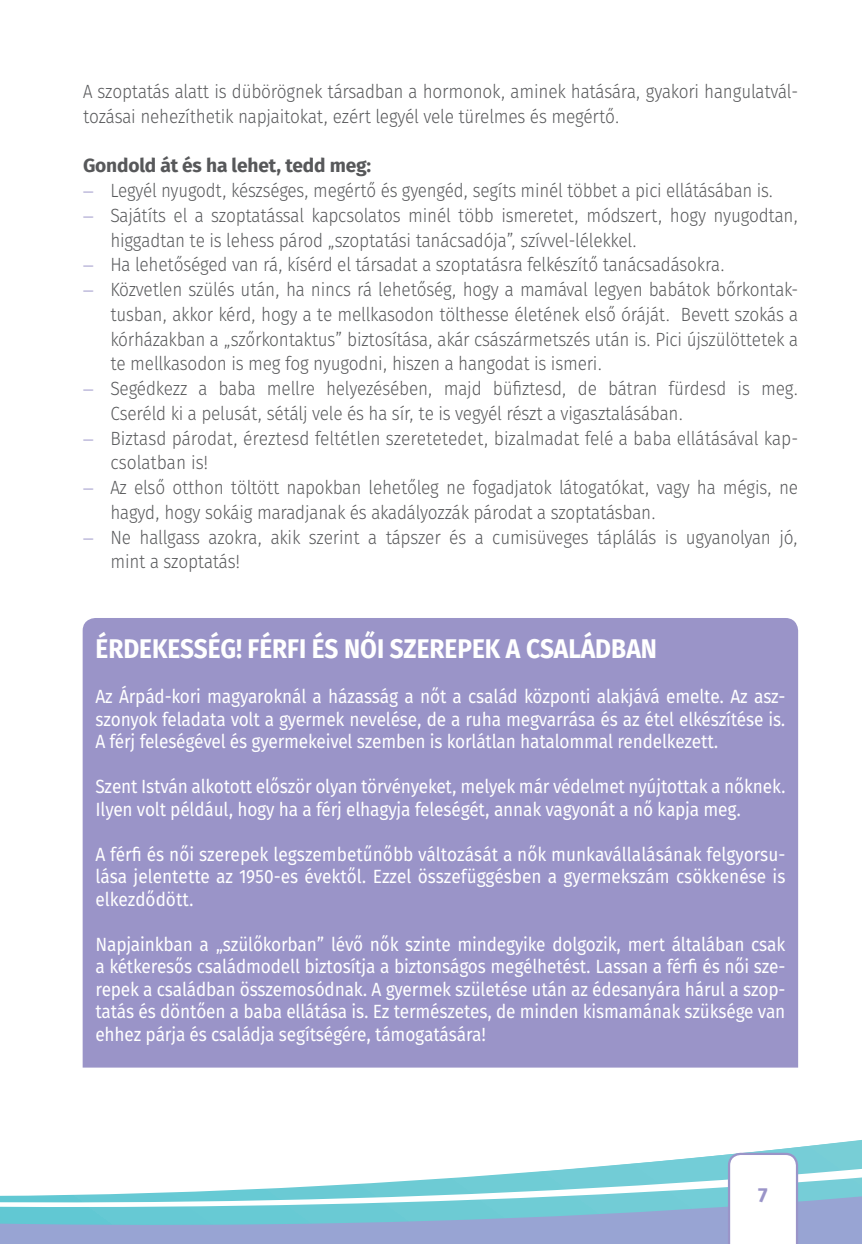
<style>
.page{position:relative;width:862px;height:1244px;background:#fff}
.page>*{position:absolute;margin:0;border:0;box-sizing:border-box;transform-origin:0 0}
.t1{font:700 27px "Fira Sans OT";color:#fff;scale:.9 1}
.t2{font:700 20.25px "Fira Sans OT";color:#9a94c8}
.t3{font:19.12px/24.8px "Fira Sans OT Light";letter-spacing:-.01em;color:#57585a;scale:.9 1}
.t4{font:19.12px/22.5px "Fira Sans OT";letter-spacing:-.01em;color:#fff;text-align:justify;scale:.9 1}
.t5{font:19.12px "Fira Sans OT Light";letter-spacing:-.01em;color:#57585a;scale:.91 1}
.t6{font:19.12px "Fira Sans OT Light";letter-spacing:-.01em;color:#57585a;scale:.89 1}
.t7{font:700 19.12px "Fira Sans OT";letter-spacing:-.01em;color:#57585a}
.s1{color:#9a94c8}
</style>
<div class="page">
<svg style="left:0;top:626px;width:861px;height:618px"></svg>
<svg style="left:727px;top:1152px;width:70px;height:92px"></svg>
<div style="left:83px;top:618px;width:714px;height:449px;background:#9a94c8"></div>
<p class="t3" style="left:83px;top:81px;width:795px">A szoptatás alatt is dübörögnek társadban a hormonok, aminek hatására, gyakori hangulatvál&shy;tozásai nehezíthetik napjaitokat, ezért legyél vele türelmes és megértő.</p>
<p class="t7" style="left:83px;top:158px;width:290px">Gondold át és ha lehet, tedd meg:</p>
<p class="t6" style="left:83px;top:183px;width:776px"><span class="s1">−</span> Legyél nyugodt, készséges, megértő és gyengéd, segíts minél többet a pici ellátásában is.</p>
<p class="t3" style="left:83px;top:204px;width:795px"><span class="s1">−</span> Sajátíts el a szoptatással kapcsolatos minél több ismeretet, módszert, hogy nyugodtan,</p>
<p class="t3" style="left:110px;top:229px;width:586px">higgadtan te is lehess párod „szoptatási tanácsadója”, szívvel-lélekkel.</p>
<p class="t3" style="left:83px;top:254px;width:714px"><span class="s1">−</span> Ha lehetőséged van rá, kísérd el társadat a szoptatásra felkészítő tanácsadásokra.</p>
<p class="t3" style="left:83px;top:279px;width:795px"><span class="s1">−</span> Közvetlen szülés után, ha nincs rá lehetőség, hogy a mamával legyen babátok bőrkontak-</p>
<p class="t3" style="left:110px;top:303px;width:765px">tusban, akkor kérd, hogy a te mellkasodon tölthesse életének első óráját. Bevett szokás a</p>
<p class="t3" style="left:110px;top:328px;width:765px">kórházakban a „szőrkontaktus” biztosítása, akár császármetszés után is. Pici újszülöttetek a</p>
<p class="t3" style="left:110px;top:353px;width:547px">te mellkasodon is meg fog nyugodni, hiszen a hangodat is ismeri.</p>
<p class="t3" style="left:83px;top:378px;width:795px"><span class="s1">−</span> Segédkezz a baba mellre helyezésében, majd büfiztesd, de bátran fürdesd is meg.</p>
<p class="t3" style="left:110px;top:402px;width:637px">Cseréld ki a pelusát, sétálj vele és ha sír, te is vegyél részt a vigasztalásában.</p>
<p class="t5" style="left:83px;top:430px;width:787px"><span class="s1">−</span> Biztasd párodat, éreztesd feltétlen szeretetedet, bizalmadat felé a baba ellátásával kap-</p>
<p class="t5" style="left:110px;top:455px;width:109px">csolatban is!</p>
<p class="t3" style="left:83px;top:477px;width:795px"><span class="s1">−</span> Az első otthon töltött napokban lehetőleg ne fogadjatok látogatókat, vagy ha mégis, ne</p>
<p class="t3" style="left:110px;top:501px;width:607px">hagyd, hogy sokáig maradjanak és akadályozzák párodat a szoptatásban.</p>
<p class="t3" style="left:83px;top:526px;width:795px"><span class="s1">−</span> Ne hallgass azokra, akik szerint a tápszer és a cumisüveges táplálás is ugyanolyan jó,</p>
<p class="t3" style="left:110px;top:551px;width:146px">mint a szoptatás!</p>
<h1 class="t1" style="left:95px;top:638px;width:625px">ÉRDEKESSÉG! FÉRFI ÉS NŐI SZEREPEK A CSALÁDBAN</h1>
<p class="t4" style="left:95px;top:687px;width:767px">Az Árpád-kori magyaroknál a házasság a nőt a család központi alakjává emelte. Az asz&shy;szonyok feladata volt a gyermek nevelése, de a ruha megvarrása és az étel elkészítése is.<br>A férj feleségével és gyermekeivel szemben is korlátlan hatalommal rendelkezett.</p>
<p class="t4" style="left:95px;top:777px;width:767px">Szent István alkotott először olyan törvényeket, melyek már védelmet nyújtottak a nőknek.<br>Ilyen volt például, hogy ha a férj elhagyja feleségét, annak vagyonát a nő kapja meg.</p>
<p class="t4" style="left:95px;top:844px;width:767px">A férfi és női szerepek legszembetűnőbb változását a nők munkavállalásának felgyorsu&shy;lása jelentette az 1950-es évektől. Ezzel összefüggésben a gyermekszám csökkenése is elkezdődött.</p>
<p class="t4" style="left:95px;top:934px;width:767px">Napjainkban a „szülőkorban” lévő nők szinte mindegyike dolgozik, mert általában csak a kétkeresős családmodell biztosítja a biztonságos megélhetést. Lassan a férfi és női sze&shy;repek a családban összemosódnak. A gyermek születése után az édesanyára hárul a szop&shy;tatás és döntően a baba ellátása is. Ez természetes, de minden kismamának szüksége van ehhez párja és családja segítségére, támogatására!</p>
<p class="t2" style="left:757px;top:1187px;width:11px">7</p>
</div>
